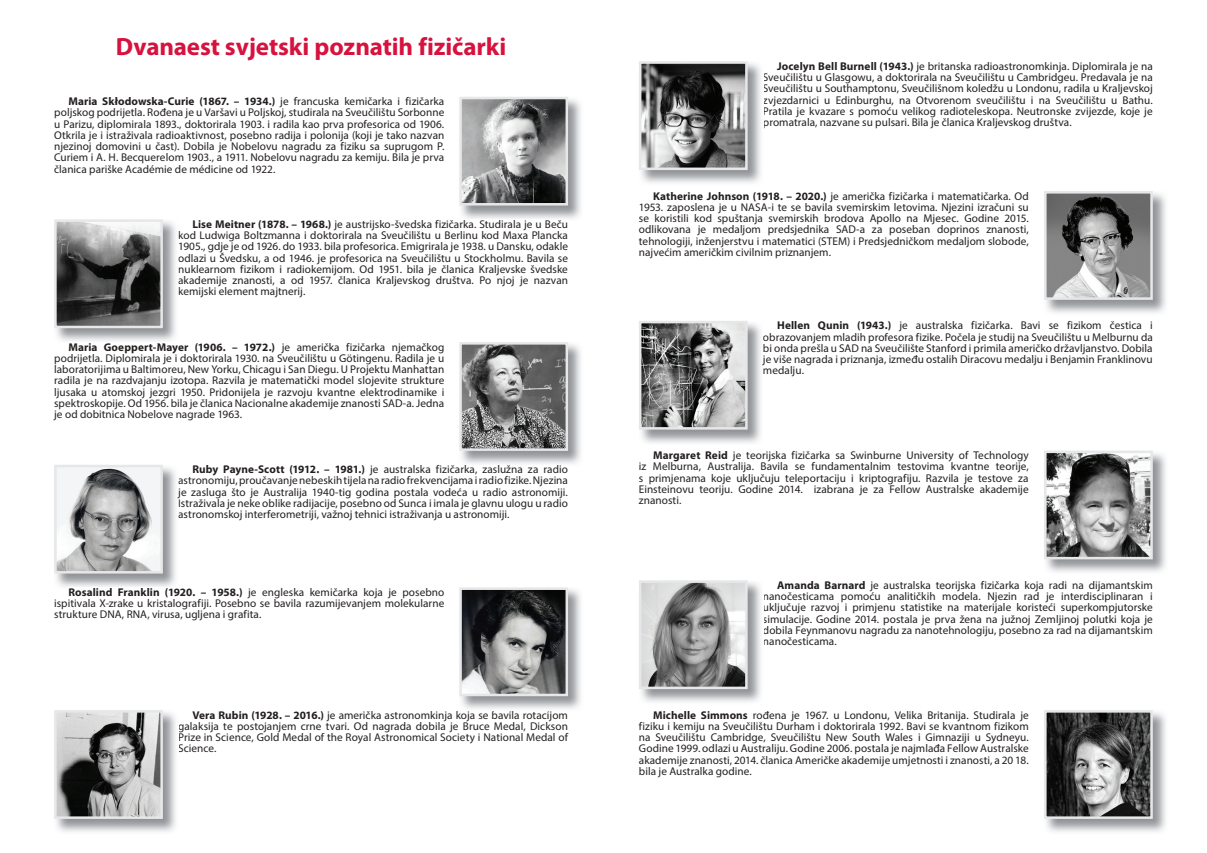
<style>
.page{position:relative;width:1207px;height:853px;background:#fff}
.page>*{position:absolute;margin:0;border:0;box-sizing:border-box;transform-origin:0 0}
.t1{font:700 25px "Myriad Pro";letter-spacing:-.005em;color:#d7123e}
.t2{font:11.25px/11.2px "Myriad Pro";color:#231f20;text-align:justify}
.t3{font:700 11.25px "Myriad Pro";letter-spacing:.005em;color:#231f20}
.s1{font-weight:700}
</style>
<div class="page">
<img style="left:640px;top:582px;width:121px;height:120px">
<img style="left:642px;top:583px;width:103px;height:103px">
<div style="left:639px;top:580px;width:109px;height:109px;border:2px solid #e6e7e9"></div>
<img style="left:641px;top:63px;width:120px;height:120px">
<img style="left:642px;top:64px;width:103px;height:103px">
<div style="left:639px;top:61px;width:109px;height:109px;border:2px solid #e6e7e9"></div>
<img style="left:461px;top:344px;width:120px;height:120px">
<img style="left:462px;top:345px;width:103px;height:103px">
<div style="left:459px;top:342px;width:109px;height:109px;border:2px solid #e6e7e9"></div>
<img style="left:639px;top:323px;width:122px;height:120px">
<img style="left:642px;top:324px;width:103px;height:102px">
<div style="left:639px;top:321px;width:109px;height:108px;border:2px solid #e6e7e9"></div>
<img style="left:1046px;top:193px;width:120px;height:120px">
<img style="left:1047px;top:194px;width:103px;height:103px">
<div style="left:1044px;top:191px;width:109px;height:109px;border:2px solid #e6e7e9"></div>
<img style="left:55px;top:221px;width:121px;height:120px">
<img style="left:57px;top:222px;width:103px;height:103px">
<div style="left:54px;top:219px;width:109px;height:109px;border:2px solid #e6e7e9"></div>
<img style="left:1044px;top:453px;width:122px;height:119px">
<img style="left:1047px;top:453px;width:103px;height:103px">
<div style="left:1044px;top:450px;width:109px;height:109px;border:2px solid #e6e7e9"></div>
<img style="left:459px;top:99px;width:122px;height:120px">
<img style="left:462px;top:100px;width:103px;height:102px">
<div style="left:459px;top:97px;width:109px;height:108px;border:2px solid #e6e7e9"></div>
<img style="left:1044px;top:712px;width:122px;height:120px">
<img style="left:1047px;top:713px;width:103px;height:102px">
<div style="left:1044px;top:710px;width:109px;height:108px;border:2px solid #e6e7e9"></div>
<img style="left:54px;top:467px;width:122px;height:120px">
<img style="left:57px;top:467px;width:103px;height:103px">
<div style="left:54px;top:464px;width:109px;height:109px;border:2px solid #e6e7e9"></div>
<img style="left:460px;top:589px;width:121px;height:120px">
<img style="left:462px;top:590px;width:103px;height:103px">
<div style="left:459px;top:587px;width:109px;height:109px;border:2px solid #e6e7e9"></div>
<img style="left:54px;top:712px;width:122px;height:120px">
<img style="left:57px;top:713px;width:103px;height:102px">
<div style="left:54px;top:710px;width:109px;height:108px;border:2px solid #e6e7e9"></div>
<h1 class="t1" style="left:116px;top:37px;width:392px">Dvanaest svjetski poznatih fizičarki</h1>
<p class="t2" style="left:54px;top:97px;width:392px;text-indent:14px"><span class="s1">Maria Skłodowska-Curie (1867. – 1934.)</span> je francuska kemičarka i fizičarka poljskog podrijetla. Rođena je u Varšavi u Poljskoj, studirala na Sveučilištu Sorbonne u Parizu, diplomirala 1893., doktorirala 1903. i radila kao prva profesorica od 1906.<br>Otkrila je i istraživala radioaktivnost, posebno radija i polonija (koji je tako nazvan njezinoj domovini u čast). Dobila je Nobelovu nagradu za fiziku sa suprugom P.<br>Curiem i A. H. Becquerelom 1903., a 1911. Nobelovu nagradu za kemiju. Bila je prva članica pariške Académie de médicine od 1922.</p>
<p class="t2" style="left:178px;top:219px;width:391px;text-indent:14px"><span class="s1">Lise Meitner (1878. – 1968.)</span> je austrijsko-švedska fizičar a. tu ra a e u e u kod Ludwiga Boltzmanna i doktorirala na Sveučilištu u Berlinu kod Maxa Plancka 1905., gdje je od 1926. do 1933. bila profesorica. Emigrirala je 1938. u Dansku, odakle odlazi u Švedsku, a od 1946. je profesorica na Sveučilištu u Stockholmu. Bavila se nuklearnom fizikom i radiokemijom. Od 1951. bila je članica Kraljevske švedske akademije znanosti, a od 1957. članica Kraljevskog društva. Po njoj je nazvan kemijski element majtnerij.</p>
<p class="t2" style="left:463px;top:219px;width:65px">k Sdilj</p>
<p class="t2" style="left:545px;top:219px;width:19px">B č</p>
<p class="t2" style="left:54px;top:342px;width:392px;text-indent:14px"><span class="s1">M i Goeppert- ayer (1906. – 1972.)</span> je američka fizičarka njemačkog podrijetla. Diplomirala je i doktorirala 1930. na Sveučilištu u Götingenu. Radila je u laboratorijima u Baltimoreu, New Yorku, Chicagu i San Diegu. U Projektu Manhattan radila je na razdvajanju izotopa. Razvila je matematički model slojevite strukture ljusaka u atomskoj jezgri 1950. Pridonijela je razvoju kvantne elektrodinamike i spektroskopije. Od 1956. bila je članica Nacionalne akademije znanosti SAD-a. Jedna je od dobitnica Nobelove nagrade 1963.</p>
<p class="t3" style="left:157px;top:342px;width:11px">M</p>
<p class="t3" style="left:78px;top:342px;width:21px">ara</p>
<p class="t2" style="left:178px;top:464px;width:391px;text-indent:14px"><span class="s1">Ruby Payne-Scott (1912. – 1981.)</span> je australska fizičar a, zas u na za ra o astronomiju, proučavanje nebeskih tijela na radio frekvencijama i radio fizike. Njezina je zasluga što je Australija 1940-tig godina postala vodeća u radio astronomiji.<br>Istraživala je neke oblike radijacije, posebno od Sunca i imala je glavnu ulogu u radio astronomskoj interferometriji, važnoj tehnici istraživanja u astronomiji.</p>
<p class="t2" style="left:464px;top:464px;width:7px">k</p>
<p class="t2" style="left:497px;top:464px;width:15px">l ž</p>
<p class="t2" style="left:553px;top:464px;width:10px">di</p>
<p class="t2" style="left:54px;top:587px;width:392px;text-indent:86px"><span class="s1">kli (1920. – 1958.)</span> je engleska kemičarka koja je posebno ispitivala X-zrake u kristalografiji. Posebno se bavila razumijevanjem molekularne strukture DNA, RNA, virusa, ugljena i grafita.</p>
<p class="t3" style="left:93px;top:587px;width:68px">li d Fran n</p>
<p class="t3" style="left:68px;top:587px;width:39px">Rosa n</p>
<p class="t2" style="left:456px;top:710px;width:16px">k j</p>
<p class="t2" style="left:492px;top:710px;width:24px">b il</p>
<p class="t2" style="left:547px;top:710px;width:7px">ij</p>
<p class="t2" style="left:178px;top:710px;width:391px;text-indent:14px"><span class="s1">Vera Rubin (1928. – 2016.)</span> je američka astronomkinja o a se av a rotac om galaksija te postojanjem crne tvari. Od nagrada dobila je Bruce Medal, Dickson Prize in Science, Gold Medal of the Royal Astronomical Society i National Medal of Science.</p>
<p class="t2" style="left:763px;top:61px;width:391px;text-indent:14px"><span class="s1">Jocelyn Bell Burnell (1943.)</span> je britanska radioastronomkinja. Diplomirala je na Sveučilištu u Glasgowu, a doktorirala na Sveučilištu u Cambridgeu. Predavala je na Sveučilištu u Southamptonu, Sveučilišnom koledžu u Londonu, radila u Kraljevskoj zvjezdarnici u Edinburghu, na Otvorenom sveučilištu i na Sveučilištu u Bathu.<br>Pratila je kvazare s pomoću velikog radioteleskopa. Neutronske zvijezde, koje je promatrala, nazvane su pulsari. Bila je članica Kraljevskog društva.</p>
<p class="t2" style="left:639px;top:191px;width:391px;text-indent:14px"><span class="s1">Katherine Johnson (1918. – 2020.)</span> je američka fizičarka i matematičarka. Od 1953. zaposlena je u NASA-i te se bavila svemirskim letovima. Njezini izračuni su se koristili kod spuštanja svemirskih brodova Apollo na Mjesec. Godine 2015. odlikovana je medaljom predsjednika SAD-a za poseban doprinos znanosti, tehnologiji, inženjerstvu i matematici (STEM) i Predsjedničkom medaljom slobode, najvećim američkim civilnim priznanjem.</p>
<p class="t2" style="left:763px;top:321px;width:391px;text-indent:14px"><span class="s1">Hellen Qunin (1943.)</span> je australska fizičarka. Bavi se fizikom čestica i obrazovanjem mladih profesora fizike. Počela je studij na Sveučilištu u Melburnu da bi onda prešla u SAD na Sveučilište Stanford i primila američko državljanstvo. Dobila je više nagrada i priznanja, između ostalih Diracovu medalju i Benjamin Franklinovu medalju.</p>
<p class="t2" style="left:639px;top:450px;width:391px;text-indent:14px"><span class="s1">Margaret Reid</span> je teorijska fizičarka sa Swinburne University of Technology iz Melburna, Australija. Bavila se fundamentalnim testovima kvantne teorije, s primjenama koje uključuju teleportaciju i kriptografiju. Razvila je testove za Einsteinovu teoriju. Godine 2014. izabrana je za Fellow Australske akademije znanosti.</p>
<p class="t2" style="left:763px;top:580px;width:391px;text-indent:14px"><span class="s1">Amanda Barnard</span> je australska teorijska fizičarka koja radi na dijamantskim nanočesticama pomoću analitičkih modela. Njezin rad je interdisciplinaran i uključuje razvoj i primjenu statistike na materijale koristeći superkompjutorske simulacije. Godine 2014. postala je prva žena na južnoj Zemljinoj polutki koja je dobila Feynmanovu nagradu za nanotehnologiju, posebno za rad na dijamantskim nanočesticama.</p>
<p class="t2" style="left:639px;top:710px;width:391px;text-indent:14px"><span class="s1">Michelle Simmons</span> rođena je 1967. u Londonu, Velika Britanija. Studirala je fiziku i kemiju na Sveučilištu Durham i doktorirala 1992. Bavi se kvantnom fizikom na Sveučilištu Cambridge, Sveučilištu New South Wales i Gimnaziji u Sydneyu.<br>Godine 1999. odlazi u Australiju. Godine 2006. postala je najmlađa Fellow Australske akademije znanosti, 2014. članica Američke akademije umjetnosti i znanosti, a 20 18. bila je Australka godine.</p>
</div>
